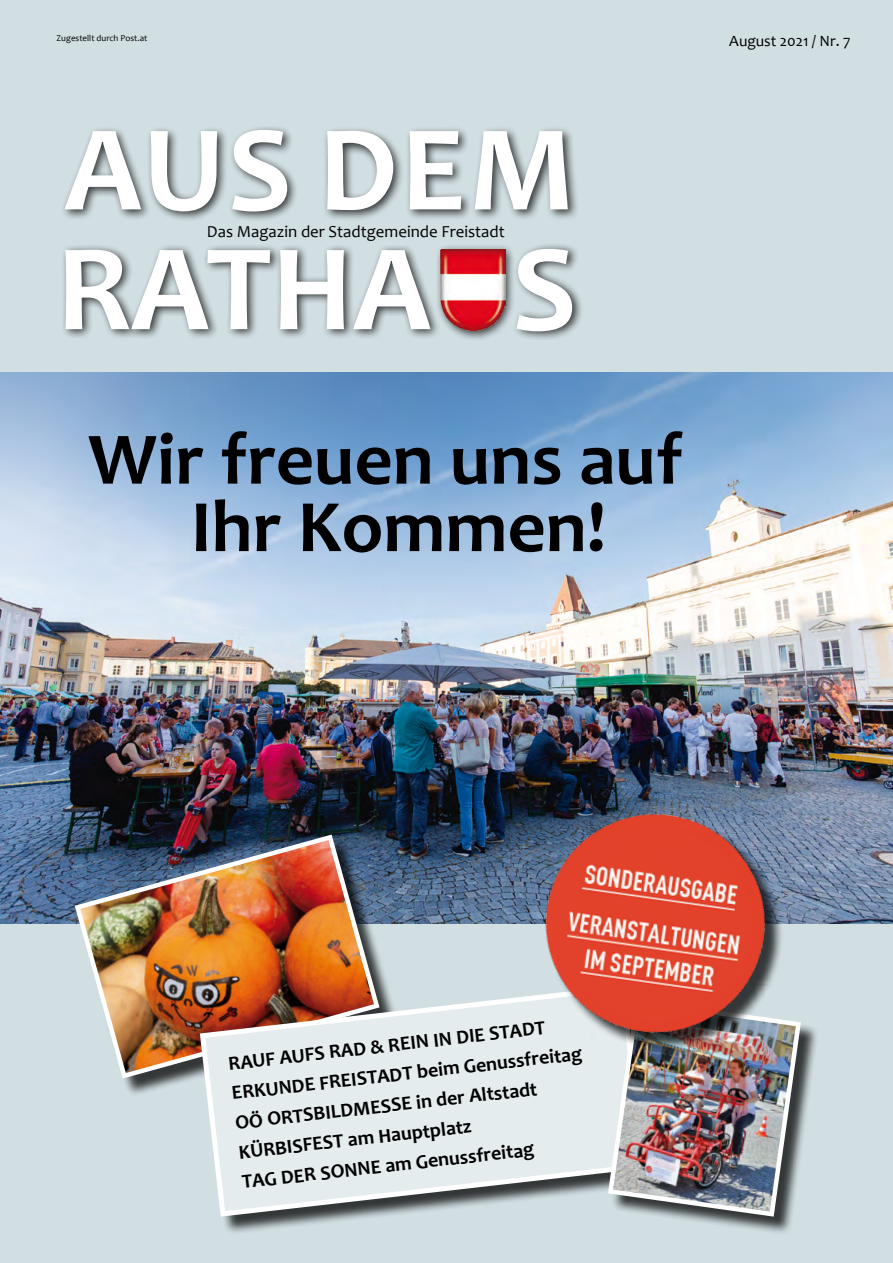
<style>
.page{position:relative;width:893px;height:1263px;background:#d1dee2}
.page>*{position:absolute;margin:0;border:0;box-sizing:border-box;transform-origin:0 0}
.t1{font:700 124.35px "Candara";color:#fff}
.t2{font:700 123px "Candara";letter-spacing:.025em;color:#fff}
.t3{font:700 74.7px/67.5px "Candara";color:#000;text-align:center}
.t4{font:700 19.95px/29.8px "Candara";color:#000}
.t5{font:16.8px "Candara";color:#000}
.t6{font:15.75px "Candara";color:#000}
.t7{font:9px "Candara";color:#000}
</style>
<div class="page">
<div style="left:60px;top:124px;width:519px;height:98px;background:#000;opacity:.75"></div>
<div style="left:61px;top:243px;width:523px;height:99px;background:#000;opacity:.75"></div>
<div style="left:435px;top:244px;width:81px;height:98px;background:#000;opacity:.75"></div>
<img style="left:441px;top:249px;width:64px;height:81px">
<img style="left:0;top:372px;width:893px;height:552px">
<div style="left:77px;top:837px;width:321px;height:259px;background:#000;opacity:.75"></div>
<img style="left:72px;top:832px;width:310px;height:249px">
<div style="left:202px;top:988px;width:462px;height:247px;background:#000;opacity:.75"></div>
<svg style="left:197px;top:982px;width:408px;height:237px;background:#d4d4d4"></svg>
<div style="left:611px;top:1001px;width:208px;height:234px;background:#000;opacity:.75"></div>
<img style="left:605px;top:1001px;width:198px;height:218px">
<img style="left:514px;top:793px;width:287px;height:261px">
<p class="t7" style="left:57px;top:32px;width:92px">Zugestellt durch Post.at</p>
<h2 class="t2" style="left:64px;top:95px;width:512px">AUS DEM</h2>
<p class="t5" style="left:207px;top:222px;width:299px">Das Magazin der Stadtgemeinde Freistadt</p>
<h1 class="t1" style="left:57px;top:214px;width:522px">RATHA S</h1>
<h3 class="t3" style="left:88px;top:426px;width:596px">Wir freuen uns auf<br>Ihr Kommen!</h3>
<p class="t6" style="left:729px;top:31px;width:123px">August 2021 / Nr. 7</p>
<p class="t4" style="left:226px;top:1050px;width:354px;rotate:-7deg">RAUF AUFS RAD &amp; REIN IN DIE STADT<br>ERKUNDE FREISTADT beim Genussfreitag<br>OÖ ORTSBILDMESSE in der Altstadt<br>KÜRBISFEST am Hauptplatz<br>TAG DER SONNE am Genussfreitag</p>
</div>
